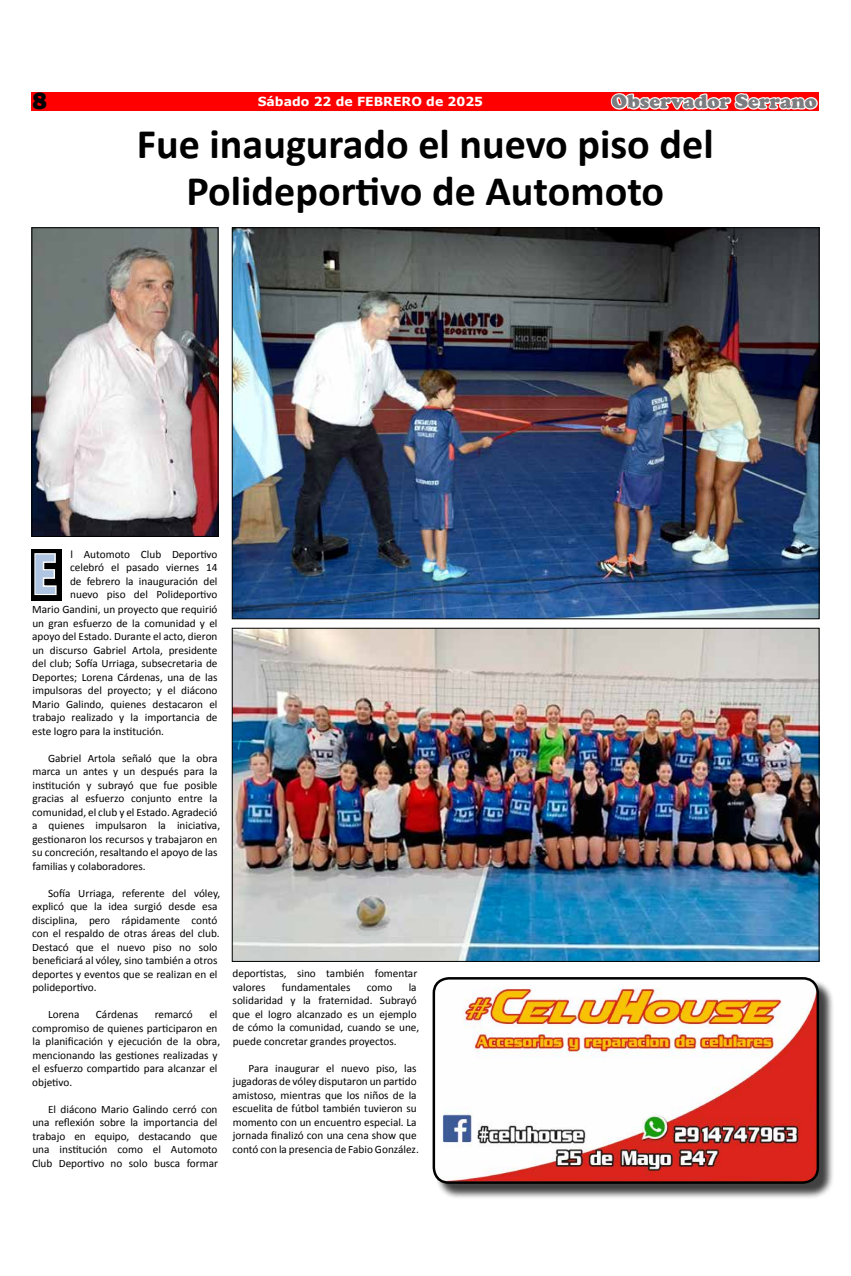
<style>
.page{position:relative;width:851px;height:1276px;background:#fff}
.page>*{position:absolute;margin:0;border:0;box-sizing:border-box;transform-origin:0 0}
.t1{font:700 56.25px "Ebrima";color:#afc5e1;scale:.83 1}
.t2{font:700 42.12px/47.5px "Calibri";color:#000;text-align:center}
.t3{font:800 24.62px "Franklin Gothic";color:#000}
.t4{font:900 20px "Cooper";color:#7c7d80}
.t5{font:700 12.5px "Verdana";color:#fff}
.t6{font:11.25px/13.5px "Calibri";color:#000}
</style>
<div class="page">
<div style="left:32px;top:92px;width:787px;height:18px;background:#f00"></div>
<svg style="left:609px;top:93px;width:210px;height:18px"></svg>
<div style="left:434px;top:979px;width:400px;height:220px;background:#000;opacity:.75"></div>
<img style="left:434px;top:979px;width:383px;height:203px">
<div style="left:432px;top:977px;width:387px;height:206px;border:2px solid #000;border-radius:15px"></div>
<div style="left:32px;top:549px;width:30px;height:52px;background:#000"></div>
<svg style="left:34px;top:553px;width:23px;height:43px"></svg>
<img style="left:234px;top:229px;width:583px;height:388px">
<img style="left:34px;top:229px;width:182px;height:306px">
<div style="left:32px;top:227px;width:186px;height:310px;border:1px solid #000"></div>
<img style="left:234px;top:630px;width:583px;height:329px">
<h3 class="t3" style="left:33px;top:85px;width:16px">8</h3>
<p class="t5" style="left:258px;top:93px;width:227px">Sábado 22 de FEBRERO de 2025</p>
<h3 class="t4" style="left:611px;top:90px;width:207px">Observador Serrano</h3>
<h2 class="t2" style="left:137px;top:120px;width:578px">Fue inaugurado el nuevo piso del<br>Polideportivo de Automoto</h2>
<h1 class="t1" style="left:32px;top:532px;width:32px">E</h1>
<p class="t6" style="left:70px;top:547px;width:149px;text-align:justify">l Automoto Club Deportivo celebró el pasado viernes 14 de febrero la inauguración del nuevo piso del Polideportivo</p>
<p class="t6" style="left:32px;top:602px;width:187px;text-align:justify">Mario Gandini, un proyecto que requirió un gran esfuerzo de la comunidad y el apoyo del Estado. Durante el acto, dieron un discurso Gabriel Artola, presidente del club; Sofía Urriaga, subsecretaria de Deportes; Lorena Cárdenas, una de las impulsoras del proyecto; y el diácono Mario Galindo, quienes destacaron el trabajo realizado y la importancia de este logro para la institución.</p>
<p class="t6" style="left:32px;top:751px;width:189px;text-indent:16px">Gabriel Artola señaló que la obra marca un antes y un después para la institución y subrayó que fue posible gracias al esfuerzo conjunto entre la comunidad, el club y el Estado. Agradeció a quienes impulsaron la iniciativa, gestionaron los recursos y trabajaron en su concreción, resaltando el apoyo de las familias y colaboradores.</p>
<p class="t6" style="left:32px;top:886px;width:189px;text-indent:16px">Sofía Urriaga, referente del vóley, explicó que la idea surgió desde esa disciplina, pero rápidamente contó con el respaldo de otras áreas del club.<br>Destacó que el nuevo piso no solo beneficiará al vóley, sino también a otros deportes y eventos que se realizan en el polideportivo.</p>
<p class="t6" style="left:48px;top:1007px;width:33px">Lorena</p>
<p class="t6" style="left:96px;top:1007px;width:44px">Cárdenas</p>
<p class="t6" style="left:155px;top:1007px;width:40px">remarcó</p>
<p class="t6" style="left:32px;top:1007px;width:189px;text-indent:177px">el compromiso de quienes participaron en la planificación y ejecución de la obra, mencionando las gestiones realizadas y el esfuerzo compartido para alcanzar el objetivo.</p>
<p class="t6" style="left:32px;top:1102px;width:187px;text-align:justify;text-indent:16px">El diácono Mario Galindo cerró con una reflexión sobre la importancia del trabajo en equipo, destacando que una institución como el Automoto Club Deportivo no solo busca formar</p>
<p class="t6" style="left:232px;top:966px;width:186px">deportistas, sino también fomentar valores</p>
<p class="t6" style="left:282px;top:980px;width:70px">fundamentales</p>
<p class="t6" style="left:367px;top:980px;width:27px">como</p>
<p class="t6" style="left:232px;top:980px;width:188px;text-indent:176px">la solidaridad y la fraternidad. Subrayó que el logro alcanzado es un ejemplo de cómo la comunidad, cuando se une, puede concretar grandes proyectos.</p>
<p class="t6" style="left:232px;top:1061px;width:188px;text-indent:16px">Para inaugurar el nuevo piso, las jugadoras de vóley disputaron un partido amistoso, mientras que los niños de la escuelita de fútbol también tuvieron su momento con un encuentro especial. La jornada finalizó con una cena show que contó con la presencia de Fabio González.</p>
</div>
